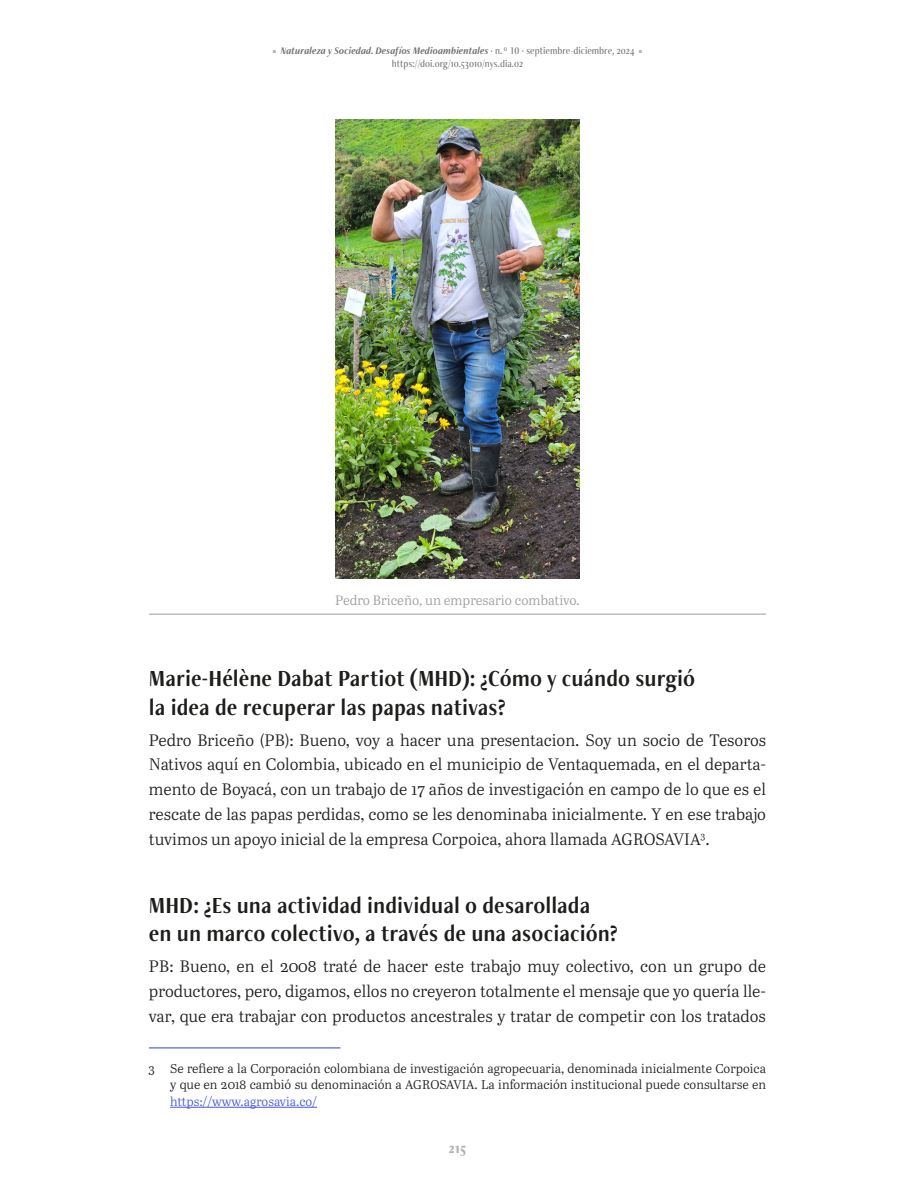
<style>
.page{position:relative;width:915px;height:1191px;background:#fff}
.page>*{position:absolute;margin:0;border:0;box-sizing:border-box;transform-origin:0 0}
.t1{font:24px/28.5px "Freight Neo Cnd Pro Semi";color:#1d1d1b}
.t2{font:16.5px/24.8px "Abril Text Lt";color:#1d1d1b;text-align:justify}
.t3{font:700 15px "Freight Neo Cnd Pro";color:#b2b2b2}
.t4{font:13.5px "Abril Text Lt";color:#9d9d9d}
.t5{font:12.75px/16.5px "Abril Text Lt";color:#1d1d1b;text-align:right}
.t6{font:12.75px "Abril Text Lt";color:#4456db}
.t7{font:italic 10.5px "Freight Neo Cnd Pro Semi";color:#70706f}
.t8{font:10.5px "Freight Neo Cnd Pro";color:#70706f}
.t9{font:4.5px "Freight Neo Cnd Pro";color:#b2b2b2}
.s1{font-family:"Freight Neo Cnd Pro";font-style:normal}
</style>
<div class="page">
<hr style="left:149px;top:614px;width:616px;height:1px;background:#9d9d9d">
<img style="left:336px;top:119px;width:243px;height:460px">
<hr style="left:149px;top:1047px;width:191px;height:1px;background:#4456db">
<hr style="left:170px;top:1107px;width:147px;height:1px;background:#4456db">
<p class="t9" style="left:272px;top:49px;width:5px">T</p>
<p class="t7" style="left:280px;top:45px;width:355px">Naturaleza y Sociedad. Desafíos Medioambientales <span class="s1">· n. º 10 · septiembre-diciembre, 2024</span></p>
<p class="t9" style="left:638px;top:49px;width:5px">T</p>
<p class="t8" style="left:391px;top:57px;width:133px">https://doi.org/10.53010/nys.dia.02</p>
<p class="t4" style="left:335px;top:591px;width:246px">Pedro Briceño, un empresario combativo.</p>
<h1 class="t1" style="left:149px;top:664px;width:547px">Marie-Hélène Dabat Partiot (MHD): ¿Cómo y cuándo surgió la idea de recuperar las papas nativas?</h1>
<p class="t2" style="left:149px;top:726px;width:618px">Pedro Briceño (PB): Bueno, voy a hacer una presentacion. Soy un socio de Tesoros Nativos aquí en Colombia, ubicado en el municipio de Ventaquemada, en el departa&shy;mento de Boyacá, con un trabajo de 17 años de investigación en campo de lo que es el rescate de las papas perdidas, como se les denominaba inicialmente. Y en ese trabajo tuvimos un apoyo inicial de la empresa Corpoica, ahora llamada AGROSAVIA<sup>3</sup>.</p>
<h1 class="t1" style="left:149px;top:891px;width:470px">MHD: ¿Es una actividad individual o desarollada en un marco colectivo, a través de una asociación?</h1>
<p class="t2" style="left:149px;top:953px;width:618px">PB: Bueno, en el 2008 traté de hacer este trabajo muy colectivo, con un grupo de productores, pero, digamos, ellos no creyeron totalmente el mensaje que yo quería lle&shy;var, que era trabajar con productos ancestrales y tratar de competir con los tratados</p>
<p class="t5" style="left:149px;top:1059px;width:618px">3 Se refiere a la Corporación colombiana de investigación agropecuaria, denominada inicialmente Corpoica y que en 2018 cambió su denominación a AGROSAVIA. La información institucional puede consultarse en</p>
<p class="t6" style="left:170px;top:1092px;width:148px">https://www.agrosavia.co/</p>
<p class="t3" style="left:448px;top:1139px;width:19px">215</p>
</div>
